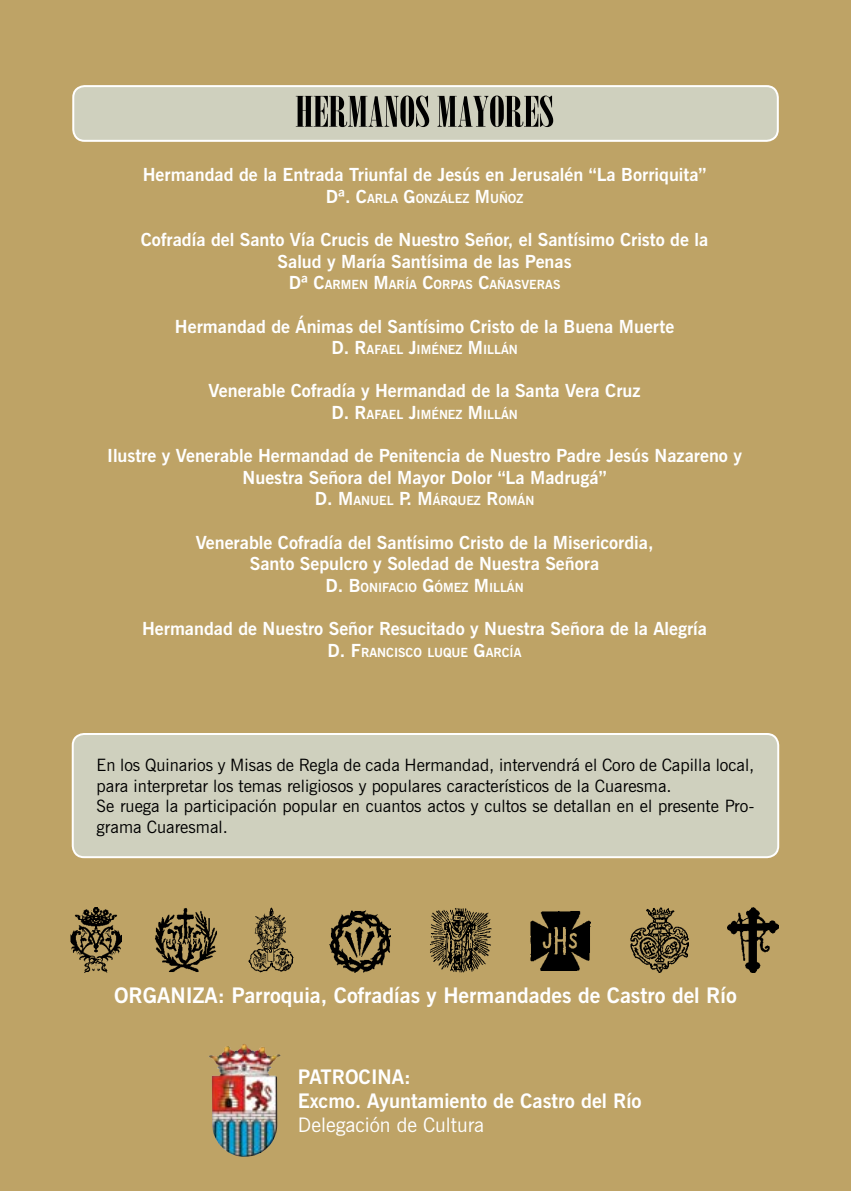
<style>
.page{position:relative;width:851px;height:1191px;background:#fff}
.page>*{position:absolute;margin:0;border:0;box-sizing:border-box;transform-origin:0 0}
.t1{font:42px "Bodoni MT Poster Compressed";color:#000;scale:1.2 1}
.t2{font:700 21.4px "News Gothic BT";color:#fff}
.t3{font:700 20px/24px "News Gothic BT";color:#fff}
.t4{font:20px "News Gothic BT";color:#fff}
.t5{font:700 18px/21.6px "News Gothic BT";color:#fff;text-align:center}
.t6{font:17px/20.4px "News Gothic BT";color:#000}
.t7{font:700 12.6px "News Gothic BT";color:#fff}
.s1{font-size:18px}
</style>
<div class="page">
<div style="left:0;top:0;width:850px;height:1191px;background:#bea366"></div>
<img style="left:208px;top:1044px;width:73px;height:113px">
<div style="left:73px;top:86px;width:704px;height:55px;background:#cfd0be;border-radius:11px"></div>
<div style="left:72px;top:85px;width:706px;height:57px;border:2px solid #fff;border-radius:11px"></div>
<div style="left:73px;top:734px;width:705px;height:123px;background:#cfd0be;border-radius:11px"></div>
<div style="left:72px;top:733px;width:707px;height:125px;border:2px solid #fff;border-radius:11px"></div>
<img style="left:630px;top:907px;width:58px;height:66px">
<img style="left:530px;top:911px;width:60px;height:59px">
<img style="left:155px;top:908px;width:62px;height:64px">
<img style="left:249px;top:907px;width:45px;height:66px">
<img style="left:430px;top:908px;width:61px;height:65px">
<img style="left:727px;top:907px;width:51px;height:66px">
<img style="left:329px;top:910px;width:61px;height:62px">
<img style="left:71px;top:907px;width:51px;height:66px">
<h1 class="t1" style="left:295px;top:88px;width:31px">HERMAN</h1>
<h1 class="t1" style="left:399px;top:88px;width:103px">OS MAYORES</h1>
<p class="t5" style="left:143px;top:164px;width:565px">Hermandad de la Entrada Triunfal de Jesús en Jerusalén “La Borriquita”</p>
<p class="t7" style="left:326px;top:191px;width:199px"><span class="s1">Dª. C</span>ARLA <span class="s1">G</span>ONZÁLEZ <span class="s1">M</span>UÑOZ</p>
<p class="t5" style="left:141px;top:229px;width:569px">Cofradía del Santo Vía Crucis de Nuestro Señor, el Santísimo Cristo de la<br>Salud y María Santísima de las Penas</p>
<p class="t7" style="left:289px;top:277px;width:273px"><span class="s1">Dª C</span>ARM EN <span class="s1">M</span>ARÍA <span class="s1">C</span>ORPAS <span class="s1">C</span>AÑASVERAS</p>
<p class="t5" style="left:175px;top:315px;width:500px">Hermandad de Ánimas del Santísimo Cristo de la Buena Muerte</p>
<p class="t7" style="left:331px;top:342px;width:188px"><span class="s1">D. R</span>AFAEL <span class="s1">J</span>IM ÉNEZ <span class="s1">M</span>ILLÁN</p>
<p class="t5" style="left:209px;top:380px;width:433px">Venerable Cofradía y Hermandad de la Santa Vera Cruz</p>
<p class="t7" style="left:331px;top:407px;width:188px"><span class="s1">D. R</span>AFAEL <span class="s1">J</span>IM ÉNEZ <span class="s1">M</span>ILLÁN</p>
<p class="t5" style="left:107px;top:445px;width:636px">Ilustre y Venerable Hermandad de Penitencia de Nuestro Padre Jesús Nazareno y<br>Nuestra Señora del Mayor Dolor “La Madrugá”</p>
<p class="t7" style="left:315px;top:493px;width:221px"><span class="s1">D. M</span>ANUEL <span class="s1">P. M</span>ÁRQUEZ <span class="s1">R</span>OMÁN</p>
<p class="t5" style="left:196px;top:531px;width:459px">Venerable Cofradía del Santísimo Cristo de la Misericordia,<br>Santo Sepulcro y Soledad de Nuestra Señora</p>
<p class="t7" style="left:325px;top:579px;width:200px"><span class="s1">D. B</span>ONIFACIO <span class="s1">G</span>ÓM EZ <span class="s1">M</span>ILLÁN</p>
<p class="t5" style="left:142px;top:617px;width:566px">Hermandad de Nuestro Señor Resucitado y Nuestra Señora de la Alegría</p>
<p class="t7" style="left:327px;top:644px;width:195px"><span class="s1">D. F</span>RANCISCO LUQUE <span class="s1">G</span>ARCÍA</p>
<p class="t6" style="left:97px;top:755px;width:659px">En los Quinarios y Misas de Regla de cada Hermandad, intervendrá el Coro de Capilla local, para interpretar los temas religiosos y populares característicos de la Cuaresma.<br>Se ruega la participación popular en cuantos actos y cultos se detallan en el presente Pro&shy;grama Cuaresmal.</p>
<p class="t2" style="left:114px;top:982px;width:624px">ORGANIZA: Parroquia, Cofradías y Hermandades de Castro del Río</p>
<p class="t3" style="left:298px;top:1065px;width:345px">PATROCINA:<br>Excmo. Ayuntamiento de Castro del Río</p>
<p class="t4" style="left:298px;top:1113px;width:188px">Delegación de Cultura</p>
</div>
